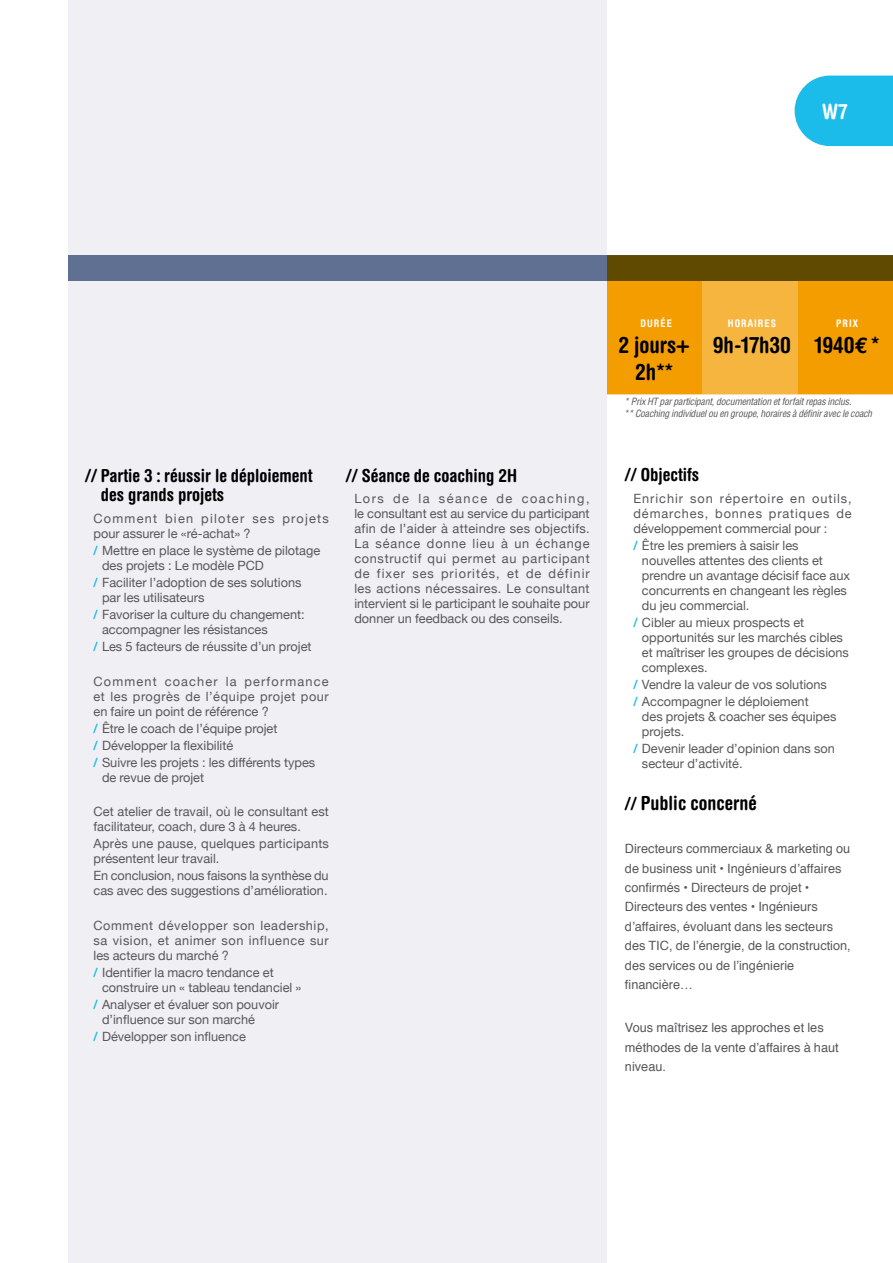
<style>
.page{position:relative;width:893px;height:1263px;background:#fff}
.page>*{position:absolute;margin:0;border:0;box-sizing:border-box;transform-origin:0 0}
.t1{font:700 condensed 22.5px/27px "Helvetica Rounded";color:#000;text-align:center}
.t2{font:700 condensed 21px "Helvetica Rounded";color:#fff}
.t3{font:700 condensed 19.5px "Helvetica Rounded";color:#000}
.t4{font:700 condensed 18px/19.5px "Helvetica Rounded";color:#000}
.t5{font:12.75px/15px "Helvetica Neue";color:#58585a}
.t6{font:12.75px/19.5px "Helvetica";color:#58585a}
.t7{font:700 condensed 10.5px "Helvetica Rounded";color:#fff}
.t8{font:italic condensed 9.75px "Helvetica";letter-spacing:-.02em;color:#58585a}
.s1{font-family:"Helvetica Rounded";font-weight:700;font-stretch:condensed;color:#1bbbea}
.s2{font-family:"Euro Mono";font-stretch:normal}
.s3{font-size:18px}
</style>
<div class="page">
<div style="left:607px;top:281px;width:286px;height:113px;background:#f49d00"></div>
<div style="left:702px;top:281px;width:96px;height:113px;background:#f6b53f"></div>
<div style="left:68px;top:0;width:539px;height:1263px;background:#f0f0f4"></div>
<svg style="left:795px;top:76px;width:98px;height:70px;background:#2bbfeb"></svg>
<svg style="left:68px;top:255px;width:825px;height:26px;background:#5f625f"></svg>
<h2 class="t2" style="left:822px;top:98px;width:27px">W7</h2>
<h3 class="t4" style="left:101px;top:465px;width:213px;text-indent:-16px">// Partie 3 : réussir le déploiement des grands projets</h3>
<p class="t5" style="left:94px;top:511px;width:237px">Comment bien piloter ses projets pour assurer le «ré-achat» ?</p>
<p class="t5" style="left:102px;top:543px;width:220px;text-indent:-9px"><span class="s1">/</span> M ettre en place le système de pilotage des projets : Le modèle PCD</p>
<p class="t5" style="left:102px;top:575px;width:201px;text-indent:-9px"><span class="s1">/</span> Faciliter l’adoption de ses solutions par les utilisateurs</p>
<p class="t5" style="left:102px;top:607px;width:204px;text-indent:-9px"><span class="s1">/</span> Favoriser la culture du changement: accompagner les résistances</p>
<p class="t5" style="left:94px;top:639px;width:219px"><span class="s1">/</span> Les 5 facteurs de réussite d’un projet</p>
<p class="t5" style="left:94px;top:673px;width:237px;text-align:justify">Comment coacher la performance et les progrès de l’équipe projet pour en faire un point de référence ?</p>
<p class="t5" style="left:94px;top:719px;width:223px;line-height:17.1px"><span class="s1">/</span> Être le coach de l’équipe projet<br><span class="s1">/</span> Développer la flexibilité<br><span class="s1">/</span> Suivre les projets : les différents types</p>
<p class="t5" style="left:102px;top:770px;width:104px">de revue de projet</p>
<p class="t5" style="left:94px;top:804px;width:237px">Cet atelier de travail, où le consultant est facilitateur, coach, dure 3 à 4 heures.</p>
<p class="t5" style="left:94px;top:836px;width:237px">Après une pause, quelques participants présentent leur travail.</p>
<p class="t5" style="left:94px;top:868px;width:237px">En conclusion, nous faisons la synthèse du cas avec des suggestions d’amélioration.</p>
<p class="t5" style="left:94px;top:917px;width:237px;text-align:justify">Comment développer son leadership, sa vision, et animer son influence sur les acteurs du marché ?</p>
<p class="t5" style="left:102px;top:964px;width:201px;text-indent:-9px"><span class="s1">/</span> Identifier la macro tendance et construire un « tableau tendanciel »</p>
<p class="t5" style="left:102px;top:997px;width:179px;text-indent:-9px"><span class="s1">/</span> Analyser et évaluer son pouvoir d’influence sur son marché</p>
<p class="t5" style="left:94px;top:1029px;width:154px"><span class="s1">/</span> Développer son influence</p>
<h3 class="t4" style="left:346px;top:465px;width:171px">// Séance de coaching 2H</h3>
<p class="t5" style="left:354px;top:491px;width:237px;text-align:justify">Lors de la séance de coaching, le consultant est au service du participant afin de l’aider à atteindre ses objectifs.<br>La séance donne lieu à un échange constructif qui permet au participant de fixer ses priorités, et de définir les actions nécessaires. Le consultant intervient si le participant le souhaite pour donner un feedback ou des conseils.</p>
<p class="t7" style="left:640px;top:317px;width:7px">dur</p>
<p class="t7" style="left:660px;top:317px;width:12px">ée</p>
<p class="t7" style="left:728px;top:317px;width:14px">horaires</p>
<p class="t7" style="left:836px;top:317px;width:23px">pri x</p>
<h1 class="t1" style="left:713px;top:331px;width:168px">9h-17h30 1940<span class="s2">€</span>*</h1>
<h1 class="t1" style="left:618px;top:331px;width:73px">2 jours+<br>2h**</h1>
<p class="t8" style="left:624px;top:396px;width:229px">* Prix HT par participant, documentation et forfait repas inclus.</p>
<p class="t8" style="left:624px;top:407px;width:250px">** Coaching individuel ou en groupe, horaires à définir avec le coach</p>
<h3 class="t4" style="left:625px;top:465px;width:76px">// Objectifs</h3>
<p class="t5" style="left:633px;top:491px;width:220px;text-align:justify">Enrichir son répertoire en outils, démarches, bonnes pratiques de développement commercial pour :</p>
<p class="t5" style="left:642px;top:538px;width:210px;text-indent:-9px"><span class="s1">/</span> Être les premiers à saisir les nouvelles attentes des clients et prendre un avantage décisif face aux concurrents en changeant les règles du jeu commercial.</p>
<p class="t5" style="left:642px;top:615px;width:208px;text-indent:-9px"><span class="s1">/</span> Cibler au mieux prospects et opportunités sur les marchés cibles et maîtriser les groupes de décisions complexes.</p>
<p class="t5" style="left:633px;top:676px;width:195px;line-height:17.1px"><span class="s1">/</span> Vendre la valeur de vos solutions <span class="s1">/</span> Accompagner le déploiement</p>
<p class="t5" style="left:642px;top:709px;width:196px">des projets &amp; coacher ses équipes projets.</p>
<p class="t5" style="left:642px;top:741px;width:194px;text-indent:-9px"><span class="s1">/</span> Devenir leader d’opinion dans son secteur d’activité.</p>
<h3 class="t3" style="left:625px;top:791px;width:133px"><span class="s3">//</span> Public concerné</h3>
<p class="t6" style="left:625px;top:839px;width:227px">Directeurs commerciaux &amp; marketing ou de business unit • Ingénieurs d’affaires confirmés • Directeurs de projet • Directeurs des ventes • Ingénieurs d’affaires, évoluant dans les secteurs des TIC, de l’énergie, de la construction, des services ou de l’ingénierie financière…</p>
<p class="t6" style="left:625px;top:1018px;width:215px">Vous maîtrisez les approches et les méthodes de la vente d’affaires à haut niveau.</p>
</div>
